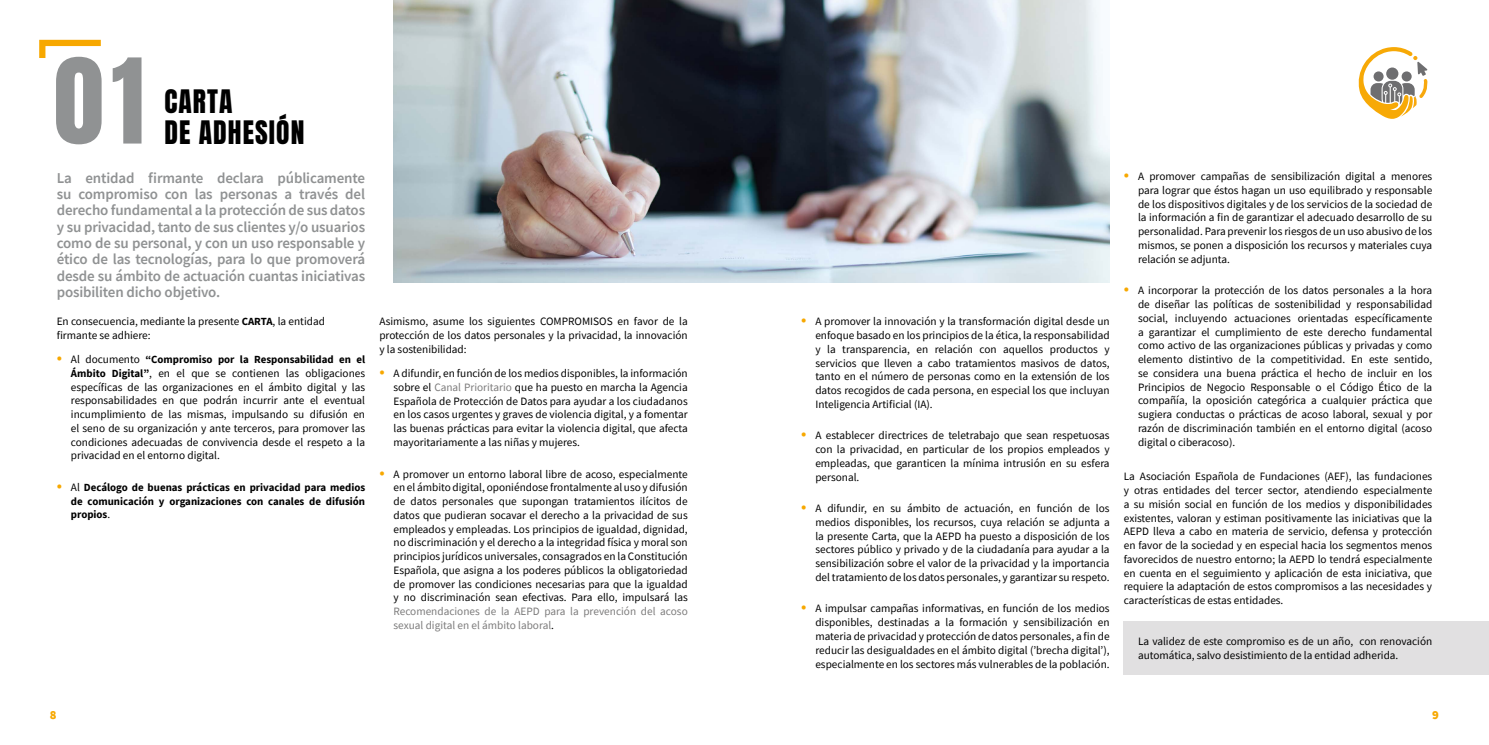
<style>
.page{position:relative;width:1489px;height:745px;background:#fff}
.page>*{position:absolute;margin:0;border:0;box-sizing:border-box;transform-origin:0 0}
.t1{font:100px "Anton";color:#909293}
.t2{font:27.5px/31.2px "Anton";letter-spacing:.04em;color:#000}
.t3{font:600 15px/16.2px "Source Sans Pro";letter-spacing:-.01em;color:#909293;text-align:justify}
.t4{font:900 12.5px "Source Sans Pro";color:#f7a800}
.t5{font:11.25px/13.8px "Source Sans Pro";color:#000;text-align:justify}
.t6{font:11.25px/13.8px "Source Sans Pro";color:#7c7b7b}
.t7{font:700 10.88px/13.8px "Source Sans Pro";color:#000;text-align:justify}
.s1{font-weight:700;font-size:10.88px}
.s2{font-weight:400;font-size:17.5px;color:#f7a800}
.s3{font-weight:400;font-size:11.25px}
.s4{font-size:17.5px;color:#f7a800}
.s5{color:#7c7b7b}
.s6{color:#000}
</style>
<div class="page">
<div style="left:1123px;top:621px;width:365px;height:53px;background:#e1e0e1"></div>
<svg style="left:39px;top:39px;width:62px;height:19px"></svg>
<img style="left:393px;top:0;width:716px;height:282px">
<svg style="left:1358px;top:47px;width:70px;height:72px"></svg>
<h1 class="t1" style="left:54px;top:50px;width:92px">01</h1>
<h2 class="t2" style="left:164px;top:88px;width:141px">CARTA<br>DE ADHESIÓN</h2>
<p class="t3" style="left:57px;top:169px;width:310px">La entidad firmante declara públicamente su compromiso con las personas a través del derecho fundamental a la protección de sus datos y su privacidad, tanto de sus clientes y/o usuarios como de su personal, y con un uso responsable y ético de las tecnologías, para lo que promoverá desde su ámbito de actuación cuantas iniciativas posibiliten dicho objetivo.</p>
<p class="t5" style="left:57px;top:314px;width:270px">En consecuencia, mediante la presente <span class="s1">CARTA</span>, la entidad firmante se adhiere:</p>
<p class="t7" style="left:57px;top:352px;width:310px"><span class="s2">•</span> <span class="s3">Al documento</span> “Compromiso por la Responsabilidad en el</p>
<p class="t5" style="left:71px;top:366px;width:296px"><span class="s1">Ámbito Digital”</span>, en el que se contienen las obligaciones específicas de las organizaciones en el ámbito digital y las responsabilidades en que podrán incurrir ante el eventual incumplimiento de las mismas, impulsando su difusión en el seno de su organización y ante terceros, para promover las condiciones adecuadas de convivencia desde el respeto a la privacidad en el entorno digital.</p>
<p class="t7" style="left:71px;top:480px;width:296px;text-indent:-14px"><span class="s2">•</span> <span class="s3">Al</span> Decálogo de buenas prácticas en privacidad para medios de comunicación y organizaciones con canales de difusión propios<span class="s3">.</span></p>
<p class="t5" style="left:379px;top:314px;width:310px">Asimismo, asume los siguientes COMPROMISOS en favor de la protección de los datos personales y la privacidad, la innovación y la sostenibilidad:</p>
<p class="t5" style="left:393px;top:366px;width:296px;text-indent:-14px"><span class="s4">•</span> A difundir, en función de los medios disponibles, la información sobre el <span class="s5">Canal Prioritario</span> que ha puesto en marcha la Agencia Española de Protección de Datos para ayudar a los ciudadanos en los casos urgentes y graves de violencia digital, y a fomentar las buenas prácticas para evitar la violencia digital, que afecta mayoritariamente a las niñas y mujeres.</p>
<p class="t5" style="left:393px;top:466px;width:296px;text-indent:-14px"><span class="s4">•</span> A promover un entorno laboral libre de acoso, especialmente en el ámbito digital, oponiéndose frontalmente al uso y difusión de datos personales que supongan tratamientos ilícitos de datos que pudieran socavar el derecho a la privacidad de sus empleados y empleadas. Los principios de igualdad, dignidad, no discriminación y el derecho a la integridad física y moral son principios jurídicos universales, consagrados en la Constitución Española, que asigna a los poderes públicos la obligatoriedad de promover las condiciones necesarias para que la igualdad y no discriminación sean efectivas. Para ello, impulsará las</p>
<p class="t6" style="left:393px;top:604px;width:296px">Recomendaciones de la AEPD para la prevención del acoso sexual digital en el ámbito laboral<span class="s6">.</span></p>
<p class="t5" style="left:815px;top:314px;width:296px;text-indent:-14px"><span class="s4">•</span> A promover la innovación y la transformación digital desde un enfoque basado en los principios de la ética, la responsabilidad y la transparencia, en relación con aquellos productos y servicios que lleven a cabo tratamientos masivos de datos, tanto en el número de personas como en la extensión de los datos recogidos de cada persona, en especial los que incluyan Inteligencia Artificial (IA).</p>
<p class="t5" style="left:815px;top:428px;width:296px;text-indent:-14px"><span class="s4">•</span> A establecer directrices de teletrabajo que sean respetuosas con la privacidad, en particular de los propios empleados y empleadas, que garanticen la mínima intrusión en su esfera personal.</p>
<p class="t5" style="left:815px;top:501px;width:296px;text-indent:-14px"><span class="s4">•</span> A difundir, en su ámbito de actuación, en función de los medios disponibles, los recursos, cuya relación se adjunta a la presente Carta, que la AEPD ha puesto a disposición de los sectores público y privado y de la ciudadanía para ayudar a la sensibilización sobre el valor de la privacidad y la importancia del tratamiento de los datos personales, y garantizar su respeto.</p>
<p class="t5" style="left:815px;top:601px;width:296px;text-indent:-14px"><span class="s4">•</span> A impulsar campañas informativas, en función de los medios disponibles, destinadas a la formación y sensibilización en materia de privacidad y protección de datos personales, a fin de reducir las desigualdades en el ámbito digital (’brecha digital’), especialmente en los sectores más vulnerables de la población.</p>
<p class="t5" style="left:1137px;top:169px;width:296px;text-indent:-14px"><span class="s4">•</span> A promover campañas de sensibilización digital a menores para lograr que éstos hagan un uso equilibrado y responsable de los dispositivos digitales y de los servicios de la sociedad de la información a fin de garantizar el adecuado desarrollo de su personalidad. Para prevenir los riesgos de un uso abusivo de los mismos, se ponen a disposición los recursos y materiales cuya relación se adjunta.</p>
<p class="t5" style="left:1137px;top:283px;width:296px;text-indent:-14px"><span class="s4">•</span> A incorporar la protección de los datos personales a la hora de diseñar las políticas de sostenibilidad y responsabilidad social, incluyendo actuaciones orientadas específicamente a garantizar el cumplimiento de este derecho fundamental como activo de las organizaciones públicas y privadas y como elemento distintivo de la competitividad. En este sentido, se considera una buena práctica el hecho de incluir en los Principios de Negocio Responsable o el Código Ético de la compañía, la oposición categórica a cualquier práctica que sugiera conductas o prácticas de acoso laboral, sexual y por razón de discriminación también en el entorno digital (acoso digital o ciberacoso).</p>
<p class="t5" style="left:1123px;top:469px;width:310px">La Asociación Española de Fundaciones (AEF), las fundaciones y otras entidades del tercer sector, atendiendo especialmente a su misión social en función de los medios y disponibilidades existentes, valoran y estiman positivamente las iniciativas que la AEPD lleva a cabo en materia de servicio, defensa y protección en favor de la sociedad y en especial hacia los segmentos menos favorecidos de nuestro entorno; la AEPD lo tendrá especialmente en cuenta en el seguimiento y aplicación de esta iniciativa, que requiere la adaptación de estos compromisos a las necesidades y características de estas entidades.</p>
<p class="t5" style="left:1137px;top:634px;width:296px">La validez de este compromiso es de un año, con renovación automática, salvo desistimiento de la entidad adherida.</p>
<p class="t4" style="left:50px;top:706px;width:8px">8</p>
<p class="t4" style="left:1431px;top:706px;width:8px">9</p>
</div>
